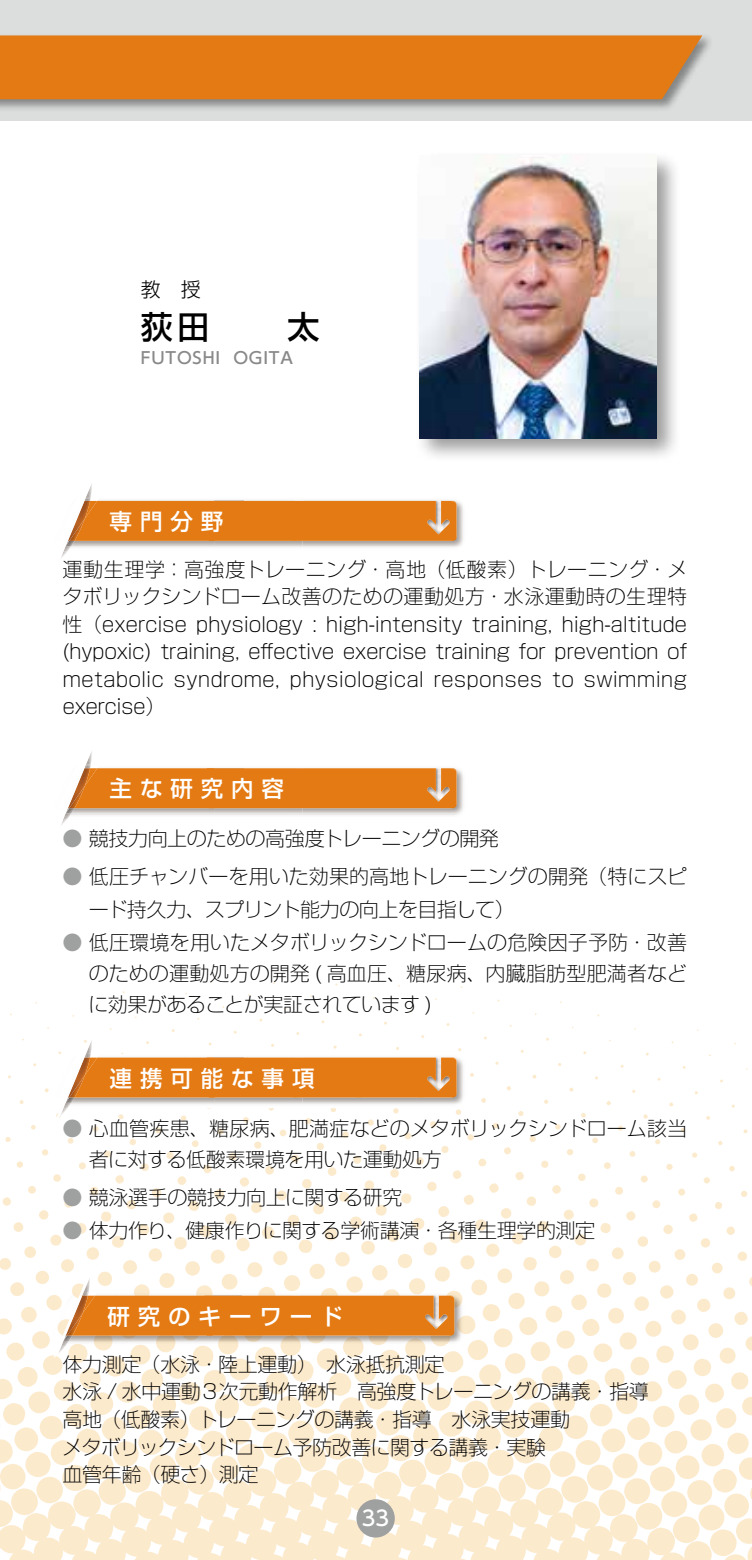
<style>
.page{position:relative;width:752px;height:1560px;background:#fff}
.page>*{position:absolute;margin:0;border:0;box-sizing:border-box;transform-origin:0 0}
.t1{font:500 32px "Shin Go Pr 5";color:#000}
.t2{font:500 22.5px "Shin Go Pr 5";letter-spacing:.35em;color:#fff}
.t3{font:500 20.75px "UD Shin Go Pr 6";color:#fff}
.t4{font:300 expanded 20px/27.5px "Shin Go Pr 5";letter-spacing:-.015em;color:#000}
.t5{font:300 20px "Shin Go Pr 5";color:#000}
.t6{font:500 16.25px "UD Shin Go Pr 6";letter-spacing:.05em;color:#898989}
.s1{color:#9fa0a0}
</style>
<div class="page">
<svg style="left:0;top:980px;width:751px;height:579px"></svg>
<div style="left:0;top:0;width:751px;height:120px;background:#dcdddd"></div>
<div style="left:356px;top:1498px;width:38px;height:39px;background:#9fa0a0;border-radius:50%"></div>
<div style="left:415px;top:151px;width:266px;height:312px;background:#000;opacity:.4"></div>
<img style="left:420px;top:156px;width:235px;height:282px">
<img style="left:456px;top:501px;width:6px;height:45px">
<img style="left:456px;top:503px;width:1px;height:34px">
<img style="left:61px;top:484px;width:31px;height:74px">
<svg style="left:61px;top:497px;width:395px;height:54px;background:#e3984f"></svg>
<img style="left:65px;top:501px;width:19px;height:40px">
<img style="left:456px;top:768px;width:6px;height:45px">
<img style="left:456px;top:770px;width:1px;height:34px">
<img style="left:61px;top:751px;width:31px;height:74px">
<svg style="left:61px;top:764px;width:395px;height:54px;background:#e4984f"></svg>
<img style="left:65px;top:768px;width:19px;height:40px">
<img style="left:49px;top:1053px;width:4px;height:55px">
<img style="left:456px;top:1054px;width:6px;height:48px">
<img style="left:456px;top:1059px;width:1px;height:34px">
<img style="left:55px;top:1033px;width:37px;height:86px">
<svg style="left:53px;top:1053px;width:403px;height:55px"></svg>
<img style="left:65px;top:1057px;width:19px;height:40px">
<img style="left:47px;top:1291px;width:4px;height:55px">
<img style="left:454px;top:1297px;width:1px;height:34px">
<img style="left:53px;top:1271px;width:37px;height:86px">
<svg style="left:51px;top:1291px;width:403px;height:55px;background:#e49a51"></svg>
<img style="left:63px;top:1295px;width:19px;height:40px">
<div style="left:0;top:33px;width:713px;height:79px;background:#000;opacity:.4"></div>
<div style="left:0;top:35px;width:702px;height:64px;background:#e47a13"></div>
<p class="t5" style="left:141px;top:272px;width:61px">教　授</p>
<h1 class="t1" style="left:141px;top:301px;width:180px">荻田　　太</h1>
<p class="t6" style="left:141px;top:344px;width:153px">FUTOSHI OGITA</p>
<p class="t2" style="left:109px;top:503px;width:115px">専門分野</p>
<p class="t4" style="left:62px;top:553px;width:626px;text-align:justify">運動生理学：高強度トレーニング・高地（低酸素）トレーニング・メタボリックシンドローム改善のための運動処方・水泳運動時の生理特性（exercise physiology : high-intensity training, high-altitude (hypoxic) training, effective exercise training for prevention of metabolic syndrome, physiological responses to swimming exercise）</p>
<p class="t2" style="left:109px;top:770px;width:176px">主な研究内容</p>
<p class="t4" style="left:62px;top:822px;width:438px"><span class="s1">●</span> 競技力向上のための高強度トレーニングの開発</p>
<p class="t4" style="left:89px;top:858px;width:599px;line-height:32.8px;text-indent:-26px"><span class="s1">●</span> 低圧チャンバーを用いた効果的高地トレーニングの開発（特にスピード持久力、スプリント能力の向上を目指して）</p>
<p class="t4" style="left:88px;top:924px;width:600px;line-height:31px;text-align:justify;text-indent:-26px"><span class="s1">●</span> 低圧環境を用いたメタボリックシンドロームの危険因子予防・改善のための運動処方の開発 ( 高血圧、糖尿病、内臓脂肪型肥満者などに効果があることが実証されています )</p>
<p class="t2" style="left:109px;top:1059px;width:206px">連携可能な事項</p>
<p class="t4" style="left:89px;top:1110px;width:599px;line-height:31px;text-indent:-26px"><span class="s1">●</span> 心血管疾患、糖尿病、肥満症などのメタボリックシンドローム該当者に対する低酸素環境を用いた運動処方</p>
<p class="t4" style="left:62px;top:1181px;width:341px"><span class="s1">●</span> 競泳選手の競技力向上に関する研究</p>
<p class="t4" style="left:62px;top:1214px;width:534px"><span class="s1">●</span> 体力作り、健康作りに関する学術講演・各種生理学的測定</p>
<p class="t2" style="left:107px;top:1297px;width:237px">研究のキーワード</p>
<p class="t4" style="left:62px;top:1348px;width:587px">体力測定（水泳・陸上運動）　水泳抵抗測定　<br>水泳 / 水中運動３次元動作解析　高強度トレーニングの講義・指導高地（低酸素）トレーニングの講義・指導　水泳実技運動<br>メタボリックシンドローム予防改善に関する講義・実験<br>血管年齢（硬さ）測定</p>
<p class="t3" style="left:362px;top:1500px;width:29px">33</p>
</div>
